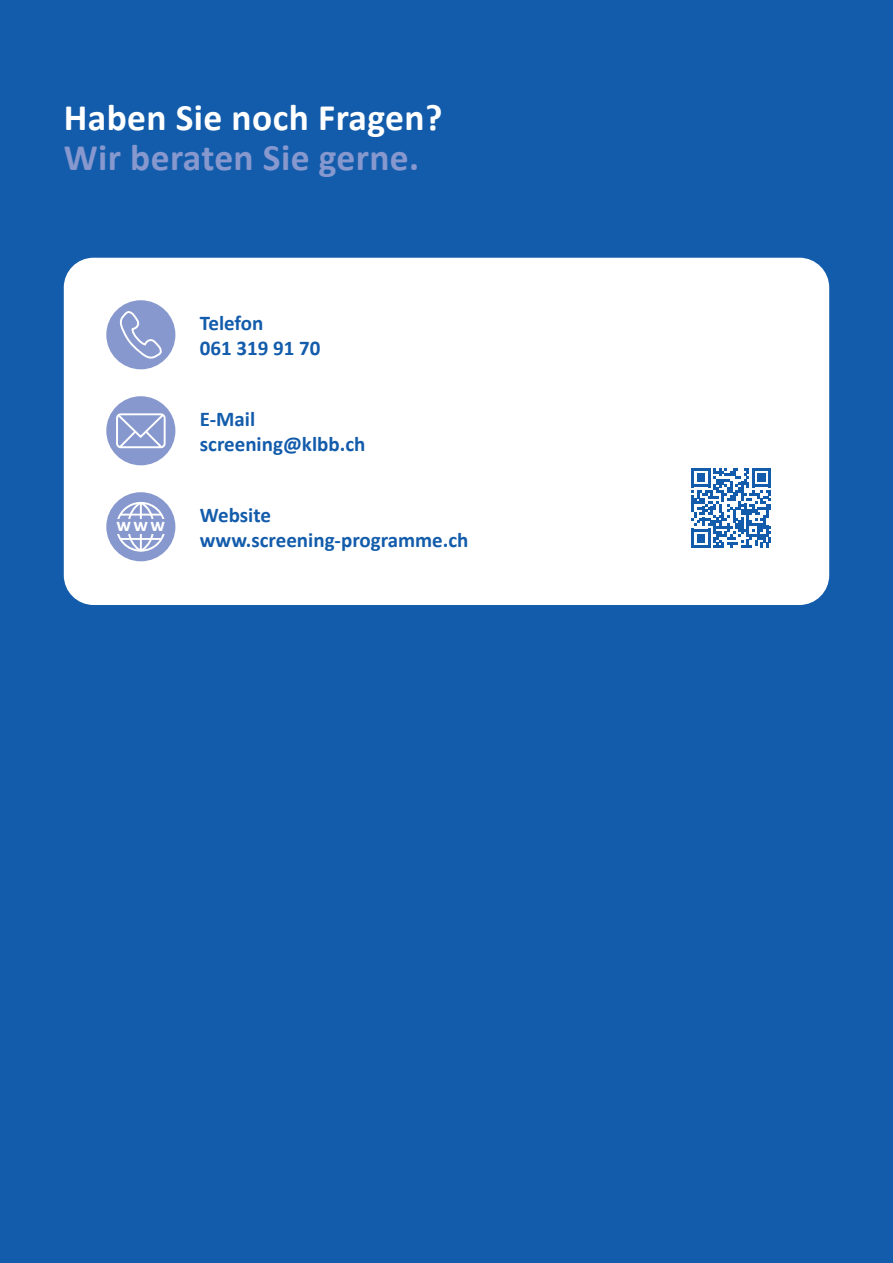
<style>
.page{position:relative;width:893px;height:1263px;background:#135cab}
.page>*{position:absolute;margin:0;border:0;box-sizing:border-box;transform-origin:0 0}
.t1{font:700 37.5px "Calibri";letter-spacing:.01em;color:#fff}
.t2{font:700 37.5px "Calibri";letter-spacing:.01em;color:#8698cd}
.t3{font:700 21px/25.5px "Calibri";color:#135cab}
.t4{font:700 19.5px "Calibri";color:#fff}
</style>
<div class="page">
<div style="left:64px;top:258px;width:765px;height:347px;background:#fff;border-radius:30px"></div>
<svg style="left:691px;top:468px;width:80px;height:80px"></svg>
<div style="left:106px;top:300px;width:69px;height:69px;background:#8698cd;border-radius:50%"></div>
<svg style="left:119px;top:311px;width:43px;height:48px"></svg>
<div style="left:106px;top:396px;width:69px;height:69px;background:#8698cd;border-radius:50%"></div>
<svg style="left:116px;top:413px;width:50px;height:36px"></svg>
<div style="left:106px;top:492px;width:69px;height:69px;background:#8698cd;border-radius:50%"></div>
<svg style="left:126px;top:502px;width:29px;height:50px"></svg>
<hr style="left:120px;top:514px;width:42px;height:2px;background:#fff">
<hr style="left:120px;top:538px;width:42px;height:2px;background:#fff">
<div style="left:113px;top:519px;width:55px;height:15px;background:#8698cd"></div>
<h1 class="t1" style="left:64px;top:93px;width:380px">Haben Sie noch Fragen?</h1>
<h1 class="t2" style="left:64px;top:134px;width:357px">Wir beraten Sie gerne.</h1>
<p class="t3" style="left:200px;top:310px;width:122px">Telefon<br>061 319 91 70</p>
<p class="t4" style="left:117px;top:512px;width:50px">www</p>
<p class="t3" style="left:200px;top:406px;width:167px">E-Mail screening@klbb.ch</p>
<p class="t3" style="left:200px;top:502px;width:270px">Website www.screening-programme.ch</p>
</div>
